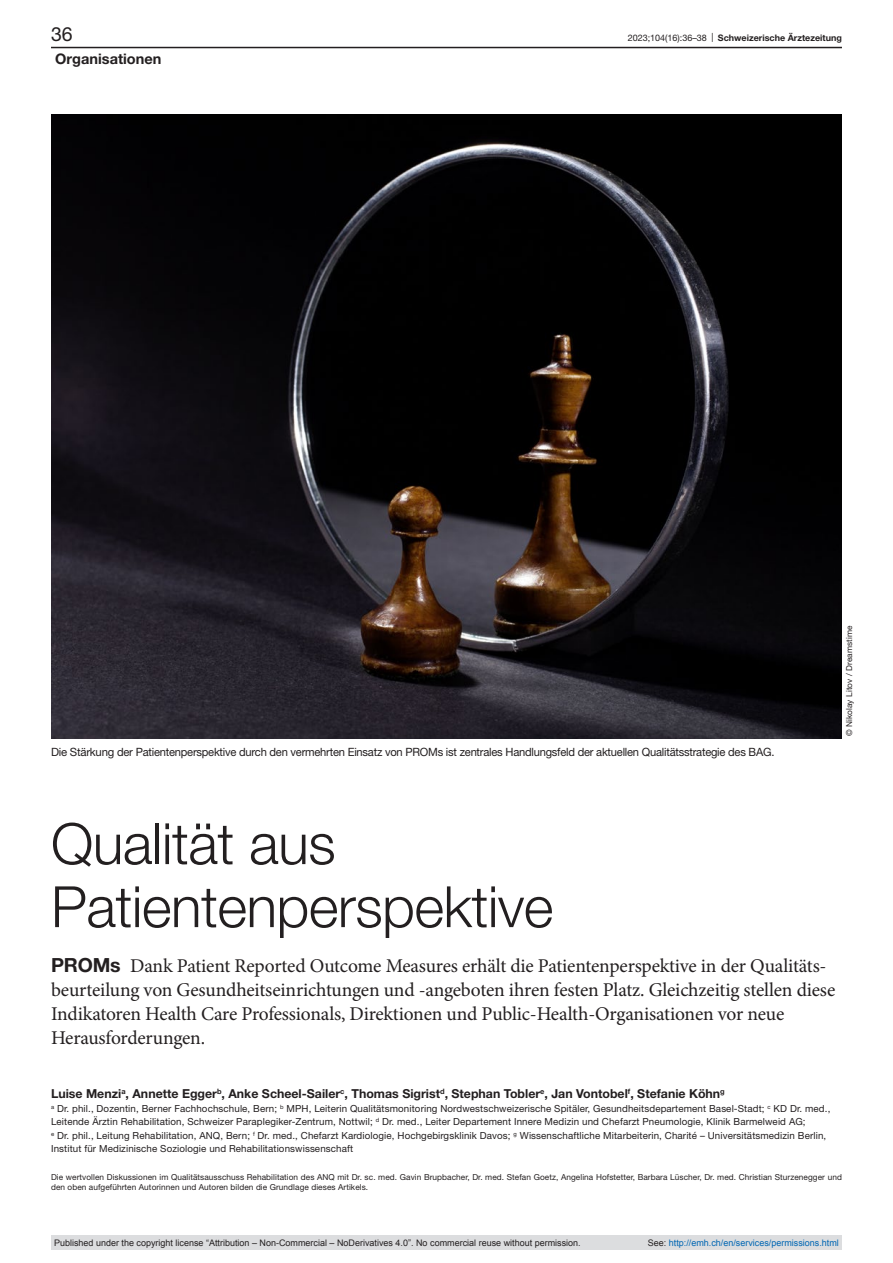
<style>
.page{position:relative;width:893px;height:1263px;background:#fff}
.page>*{position:absolute;margin:0;border:0;box-sizing:border-box;transform-origin:0 0}
.article-title-L38{font:300 57px/63px "Helvetica Neue LT Pro";letter-spacing:-.01em;color:#231f20}
.lead{font:19.5px/24px "Minion Pro";letter-spacing:-.01em;color:#231f20}
.t1{font:19.5px "Helvetica Neue LT Pro";color:#231f20}
.t2{font:700 14.55px "Helvetica Neue LT Pro";color:#231f20}
.authors{font:700 12.3px "Helvetica Neue LT Pro";color:#231f20}
.figure-caption{font:11.4px "Helvetica Neue LT Pro";letter-spacing:-.02em;color:#231f20}
.affiliations{font:9.75px/13.5px "Helvetica Neue LT Pro";letter-spacing:.01em;color:#231f20}
.t3{font:9px "Arial";color:#231f20}
.t4{font:9px "Arial";color:#0066b3}
.t5{font:700 9px "Helvetica Neue LT Pro";color:#231f20}
.footnote{font:8.25px/9.8px "Helvetica Neue LT Pro";letter-spacing:.01em;color:#231f20}
.credits{font:8.25px "Helvetica Neue LT Pro";letter-spacing:.01em;color:#231f20}
.s1{font-weight:400}
.s2{font-family:"Helvetica Neue LT Pro";font-weight:700}
.s3{color:#231f20}
</style>
<div class="page">
<img style="left:51px;top:115px;width:791px;height:623px">
<hr style="left:51px;top:47px;width:791px;height:1px;background:#231f20">
<div style="left:51px;top:1235px;width:791px;height:15px;background:#dcdddf"></div>
<h2 class="t1" style="left:51px;top:22px;width:23px">36</h2>
<p class="t5" style="left:628px;top:32px;width:216px"><span class="s1">2023;104(16):36–38 |</span> Schweizerische Ärztezeitung</p>
<h3 class="t2" style="left:55px;top:49px;width:108px">Organisationen</h3>
<p class="figure-caption" style="left:51px;top:745px;width:725px">Die Stärkung der Patientenperspektive durch den vermehrten Einsatz von PROMs ist zentrales Handlungsfeld der aktuellen Qualitätsstrategie des BAG.</p>
<p class="credits" style="left:844px;top:736px;width:112px;rotate:-90deg">© Nikolay Litov / Dreamstime</p>
<p class="article-title-L38" style="left:51px;top:811px;width:504px">Qualität aus<br>Patientenperspektive</p>
<p class="lead" style="left:51px;top:953px;width:786px"><span class="s2">PROMs</span> Dank Patient Reported Outcome Measures erhält die Patientenperspektive in der Qualitäts&shy;beurteilung von Gesundheitseinrichtungen und -angeboten ihren festen Platz. Gleichzeitig stellen diese Indikatoren Health Care Professionals, Direktionen und Public-Health-Organisationen vor neue Herausforderungen.</p>
<p class="authors" style="left:51px;top:1086px;width:675px">Luise Menzi<sup>a</sup>, Annette Egger<sup>b</sup>, Anke Scheel-Sailer<sup>c</sup>, Thomas Sigrist<sup>d</sup>, Stephan Tobler<sup>e</sup>, Jan Vontobel<sup>f</sup>, Stefanie Köhn<sup>g</sup></p>
<p class="affiliations" style="left:51px;top:1101px;width:781px"><sup>a</sup> Dr. phil., Dozentin, Berner Fachhochschule, Bern; <sup>b</sup> MPH, Leiterin Qualitätsmonitoring Nordwestschweizerische Spitäler, Gesundheitsdepartement Basel-Stadt; <sup>c</sup> KD Dr. med., Leitende Ärztin Rehabilitation, Schweizer Paraplegiker-Zentrum, Nottwil; <sup>d</sup> Dr. med., Leiter Departement Innere Medizin und Chefarzt Pneumologie, Klinik Barmelweid AG;<br><sup>e</sup> Dr. phil., Leitung Rehabilitation, ANQ, Bern; <sup>f</sup> Dr. med., Chefarzt Kardiologie, Hochgebirgsklinik Davos; <sup>g</sup> Wissenschaftliche Mitarbeiterin, Charité – Universitätsmedizin Berlin, Institut für Medizinische Soziologie und Rehabilitationswissenschaft</p>
<p class="footnote" style="left:51px;top:1172px;width:792px">Die wertvollen Diskussionen im Qualitätsausschuss Rehabilitation des ANQ mit Dr. sc. med. Gavin Brupbacher, Dr. med. Stefan Goetz, Angelina Hofstetter, Barbara Lüscher, Dr. med. Christian Sturzenegger und den oben aufgeführten Autorinnen und Autoren bilden die Grundlage dieses Artikels.</p>
<p class="t3" style="left:54px;top:1237px;width:528px">Published under the copyright license “Attribution – Non-Commercial – NoDerivatives 4.0”. No commercial reuse without permission.</p>
<p class="t4" style="left:648px;top:1237px;width:193px"><span class="s3">See:</span> http://emh.ch/en/services/permissions.html</p>
</div>
